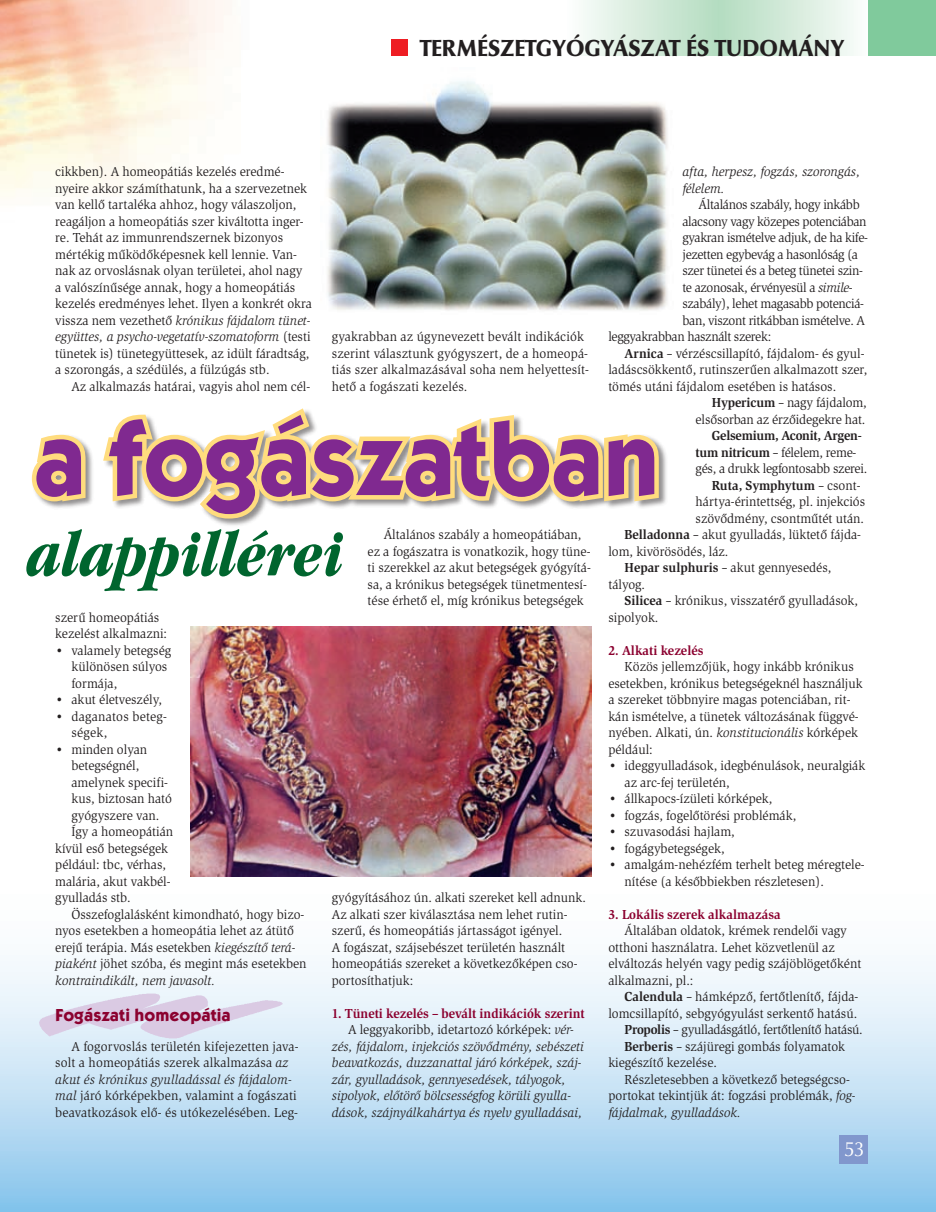
<style>
.page{position:relative;width:936px;height:1212px;background:#fff}
.page>*{position:absolute;margin:0;border:0;box-sizing:border-box;transform-origin:0 0}
.t1{font:700 108px "Kabel Itc TCE";letter-spacing:-.01em;color:#802990;scale:.95 1}
.t2{font:italic 700 condensed 63px "Garamond Itc TCE";color:#00652e}
.t3{font:24px "URW Classico TCE Blac";color:#231f20;scale:.95 1}
.t4{font:21px "URW Classico TCE";color:#fff;scale:.95 1}
.t5{font:700 18px "Kabel Itc TCE";color:#8b012f}
.t6{font:13.5px/16.5px "Slimbach Itc TCE";color:#231f20;scale:.95 1}
.t7{font:italic 13.5px/16.5px "Slimbach Itc TCE";color:#231f20;scale:.95 1}
.t8{font:13.5px "Slimbach Itc TCE";letter-spacing:-.025em;color:#231f20;scale:.95 1}
.t9{font:13.5px "Slimbach Itc TCE";letter-spacing:-.02em;color:#231f20;scale:.95 1}
.t10{font:700 13.5px "Slimbach Itc TCE";color:#8b012f;scale:.95 1}
.t11{font:700 13.5px "Slimbach Itc TCE";letter-spacing:-.02em;color:#231f20;scale:.95 1}
.t12{font:13.5px/16.5px "Slimbach Itc TCE";letter-spacing:.02em;color:#231f20;scale:.95 1}
.t13{font:700 13.5px "Slimbach Itc TCE";color:#231f20;scale:.95 1}
.s1{font-style:italic}
.s2{font-weight:700}
.s3{font-weight:400}
</style>
<div class="page">
<svg style="left:0;top:873px;width:935px;height:339px"></svg>
<img style="left:35px;top:991px;width:253px;height:49px">
<img style="left:0;top:0;width:232px;height:197px">
<div style="left:839px;top:1135px;width:28px;height:28px;background:#8197cd"></div>
<svg style="left:583px;top:0;width:271px;height:55px;background:#d3eada"></svg>
<div style="left:867px;top:0;width:68px;height:55px;background:#80ca9c"></div>
<div style="left:391px;top:39px;width:16px;height:16px;background:#ee1d23"></div>
<svg style="left:31px;top:434px;width:59px;height:72px;background:#e6d19b"></svg>
<svg style="left:103px;top:408px;width:560px;height:115px"></svg>
<img style="left:327px;top:81px;width:341px;height:230px">
<img style="left:191px;top:626px;width:400px;height:250px">
<h3 class="t3" style="left:420px;top:33px;width:448px">TER-MÉ-SZET-GYÓ-GYÁ-SZAT ÉS TU-DO-MÁNY</h3>
<p class="t6" style="left:55px;top:163px;width:271px">cikkben). A homeopátiás kezelés eredmé&shy;nyeire akkor számíthatunk, ha a szervezetnek van kellő tartaléka ahhoz, hogy válaszoljon, reagáljon a homeopátiás szer kiváltotta inger&shy;re. Tehát az immunrendszernek bizonyos mértékig működőképesnek kell lennie. Van&shy;nak az orvoslásnak olyan területei, ahol nagy<br>a valószínűsége annak, hogy a homeopátiás kezelés eredményes lehet. Ilyen a konkrét okra vissza nem vezethető <span class="s1">krónikus fájdalom tünet&shy;együttes, a psycho-vegetatív-szomatoform</span> (testi tünetek is) tünetegyüttesek, az idült fáradtság, a szorongás, a szédülés, a fülzúgás stb.</p>
<p class="t6" style="left:71px;top:378px;width:253px">Az alkalmazás határai, vagyis ahol nem cél-</p>
<p class="t7" style="left:682px;top:163px;width:189px">afta, herpesz, fogzás, szorongás, félelem.</p>
<p class="t8" style="left:698px;top:197px;width:171px">Általános szabály, hogy inkább</p>
<p class="t8" style="left:682px;top:213px;width:195px">alacsony vagy közepes potenciában</p>
<p class="t8" style="left:682px;top:230px;width:197px">gyakran ismételve adjuk, de ha kife-</p>
<p class="t8" style="left:682px;top:246px;width:186px">jezetten egybevág a hasonlóság (a</p>
<p class="t8" style="left:682px;top:263px;width:191px">szer tünetei és a beteg tünetei szin-</p>
<p class="t8" style="left:682px;top:279px;width:181px">te azonosak, érvényesül a <span class="s1">simile</span>-</p>
<p class="t8" style="left:682px;top:296px;width:192px">szabály), lehet magasabb potenciá-</p>
<p class="t8" style="left:682px;top:312px;width:194px">ban, viszont ritkábban ismételve. A</p>
<p class="t8" style="left:608px;top:329px;width:173px">leggyakrabban használt szerek:</p>
<p class="t6" style="left:624px;top:345px;width:254px"><span class="s2">Arnica</span> – vérzéscsillapító, fájdalom- és gyul-</p>
<p class="t6" style="left:608px;top:361px;width:274px">ladáscsökkentő, rutinszerűen alkalmazott szer,</p>
<p class="t6" style="left:608px;top:378px;width:241px">tömés utáni fájdalom esetében is hatásos.</p>
<p class="t6" style="left:711px;top:394px;width:165px"><span class="s2">Hypericum</span> – nagy fájdalom,</p>
<p class="t6" style="left:695px;top:411px;width:180px">elsősorban az érzőidegekre hat.</p>
<p class="t11" style="left:711px;top:428px;width:159px">Gelsemium, Aconit, Argen-</p>
<p class="t9" style="left:695px;top:444px;width:171px"><span class="s2">tum nitricum</span> – félelem, reme-</p>
<p class="t9" style="left:695px;top:461px;width:182px">gés, a drukk legfontosabb szerei.</p>
<p class="t13" style="left:711px;top:477px;width:158px">Ruta, Symphytum <span class="s3">– csont-</span></p>
<p class="t6" style="left:695px;top:493px;width:180px">hártya-érintettség, pl. injekciós</p>
<p class="t6" style="left:695px;top:510px;width:179px">szövődmény, csontműtét után.</p>
<p class="t6" style="left:624px;top:526px;width:250px"><span class="s2">Belladonna</span> – akut gyulladás, lüktető fájda-</p>
<p class="t6" style="left:608px;top:543px;width:128px">lom, kivörösödés, láz.</p>
<p class="t6" style="left:624px;top:559px;width:219px"><span class="s2">Hepar sulphuris</span> – akut gennyesedés,</p>
<p class="t6" style="left:608px;top:576px;width:40px">tályog.</p>
<p class="t6" style="left:624px;top:592px;width:247px"><span class="s2">Silicea</span> – krónikus, visszatérő gyulladások,</p>
<p class="t6" style="left:608px;top:609px;width:54px">sipolyok.</p>
<p class="t10" style="left:608px;top:642px;width:101px">2. Alkati kezelés</p>
<p class="t6" style="left:608px;top:658px;width:269px;text-indent:16px">Közös jellemzőjük, hogy inkább krónikus esetekben, krónikus betegségeknél használjuk a szereket többnyire magas potenciában, rit&shy;kán ismételve, a tünetek változásának függvé&shy;nyében. Alkati, ún. <span class="s1">konstitucionális</span> kórképek például:</p>
<p class="t6" style="left:624px;top:757px;width:255px;text-indent:-16px">• ideggyulladások, idegbénulások, neuralgiák az arc-fej területén,</p>
<p class="t6" style="left:608px;top:790px;width:174px">• állkapocs-ízületi kórképek,</p>
<p class="t6" style="left:608px;top:807px;width:199px">• fogzás, fogelőtörési problémák,</p>
<p class="t6" style="left:608px;top:823px;width:134px">• szuvasodási hajlam,</p>
<p class="t6" style="left:608px;top:840px;width:124px">• fogágybetegségek,</p>
<p class="t6" style="left:624px;top:856px;width:254px;text-indent:-16px">• amalgám-nehézfém terhelt beteg méregtele&shy;nítése (a későbbiekben részletesen).</p>
<p class="t10" style="left:608px;top:906px;width:183px">3. Lokális szerek alkalmazása</p>
<p class="t6" style="left:608px;top:922px;width:268px;text-indent:16px">Általában oldatok, krémek rendelői vagy otthoni használatra. Lehet közvetlenül az elváltozás helyén vagy pedig szájöblögetőként alkalmazni, pl.:</p>
<p class="t6" style="left:624px;top:988px;width:247px"><span class="s2">Calendula</span> – hámképző, fertőtlenítő, fájda-</p>
<p class="t6" style="left:608px;top:1005px;width:263px">lomcsillapító, sebgyógyulást serkentő hatású.</p>
<p class="t9" style="left:624px;top:1022px;width:252px"><span class="s2">Propolis</span> – gyulladásgátló, fertőtlenítő hatású.</p>
<p class="t6" style="left:624px;top:1038px;width:233px"><span class="s2">Berberis</span> – szájüregi gombás folyamatok</p>
<p class="t6" style="left:608px;top:1054px;width:116px">kiegészítő kezelése.</p>
<p class="t6" style="left:624px;top:1071px;width:238px">Részletesebben a következő betegségcso-</p>
<p class="t6" style="left:608px;top:1087px;width:261px">portokat tekintjük át: fogzási problémák, <span class="s1">fog-</span></p>
<p class="t7" style="left:608px;top:1104px;width:141px">fájdalmak, gyulladások.</p>
<p class="t6" style="left:332px;top:328px;width:272px">gyakrabban az úgynevezett bevált indikációk szerint választunk gyógyszert, de a homeopá&shy;tiás szer alkalmazásával soha nem helyettesít&shy;hető a fogászati kezelés.</p>
<h1 class="t1" style="left:34px;top:396px;width:661px">a fogászatban</h1>
<p class="t6" style="left:367px;top:526px;width:236px;text-align:center">Általános szabály a homeopátiában,<br>ez a fogászatra is vonatkozik, hogy tüne&shy;ti szerekkel az akut betegségek gyógyítá&shy;sa, a krónikus betegségek tünetmentesí&shy;tése érhető el, míg krónikus betegségek</p>
<h2 class="t2" style="left:27px;top:519px;width:318px">alappillérei</h2>
<p class="t6" style="left:55px;top:609px;width:119px">szerű homeopátiás kezelést alkalmazni:</p>
<p class="t6" style="left:71px;top:642px;width:106px;text-indent:-16px">• valamely betegség különösen súlyos formája,</p>
<p class="t6" style="left:55px;top:691px;width:114px">• akut életveszély,</p>
<p class="t12" style="left:71px;top:708px;width:102px;text-indent:-16px">• daganatos beteg&shy;ségek,</p>
<p class="t6" style="left:55px;top:741px;width:98px">• minden olyan</p>
<p class="t6" style="left:71px;top:757px;width:73px">betegségnél,</p>
<p class="t6" style="left:71px;top:774px;width:103px">amelynek specifi-</p>
<p class="t6" style="left:71px;top:790px;width:107px">kus, biztosan ható</p>
<p class="t6" style="left:71px;top:807px;width:94px">gyógyszere van.</p>
<p class="t6" style="left:71px;top:823px;width:109px">Így a homeopátián</p>
<p class="t6" style="left:55px;top:840px;width:120px">kívül eső betegségek</p>
<p class="t6" style="left:55px;top:856px;width:118px">például: tbc, vérhas,</p>
<p class="t6" style="left:55px;top:873px;width:123px">malária, akut vakbél-</p>
<p class="t6" style="left:55px;top:889px;width:81px">gyulladás stb.</p>
<p class="t6" style="left:71px;top:906px;width:247px">Összefoglalásként kimondható, hogy bizo-</p>
<p class="t6" style="left:55px;top:922px;width:253px">nyos esetekben a homeopátia lehet az átütő</p>
<p class="t6" style="left:55px;top:939px;width:254px">erejű terápia. Más esetekben <span class="s1">kiegészítő terá-</span></p>
<p class="t6" style="left:55px;top:955px;width:266px"><span class="s1">piaként</span> jöhet szóba, és megint más esetekben</p>
<p class="t7" style="left:55px;top:972px;width:170px">kontraindikált, nem javasolt.</p>
<h3 class="t5" style="left:55px;top:1004px;width:177px">Fogászati homeopátia</h3>
<p class="t6" style="left:55px;top:1038px;width:258px;text-indent:16px">A fogorvoslás területén kifejezetten java&shy;solt a homeopátiás szerek alkalmazása <span class="s1">az akut és krónikus gyulladással és fájdalom&shy;mal</span> járó kórképekben, valamint a fogászati beavatkozások elő- és utókezelésében. Leg-</p>
<p class="t6" style="left:332px;top:889px;width:269px">gyógyításához ún. alkati szereket kell adnunk.<br>Az alkati szer kiválasztása nem lehet rutin&shy;szerű, és homeopátiás jártasságot igényel.<br>A fogászat, szájsebészet területén használt homeopátiás szereket a következőképen cso&shy;portosíthatjuk:</p>
<p class="t10" style="left:332px;top:1005px;width:268px">1. Tüneti kezelés – bevált indikációk szerint</p>
<p class="t6" style="left:348px;top:1021px;width:239px">A leggyakoribb, idetartozó kórképek: <span class="s1">vér-</span></p>
<p class="t7" style="left:332px;top:1038px;width:267px">zés, fájdalom, injekciós szövődmény, sebészeti</p>
<p class="t7" style="left:332px;top:1054px;width:264px">beavatkozás, duzzanattal járó kórképek, száj-</p>
<p class="t7" style="left:332px;top:1071px;width:248px">zár, gyulladások, gennyesedések, tályogok,</p>
<p class="t7" style="left:332px;top:1087px;width:253px">sipolyok, előtörő bölcsességfog körüli gyulla-</p>
<p class="t7" style="left:332px;top:1104px;width:265px">dások, szájnyálkahártya és nyelv gyulladásai,</p>
<h3 class="t4" style="left:843px;top:1136px;width:24px">53</h3>
</div>
